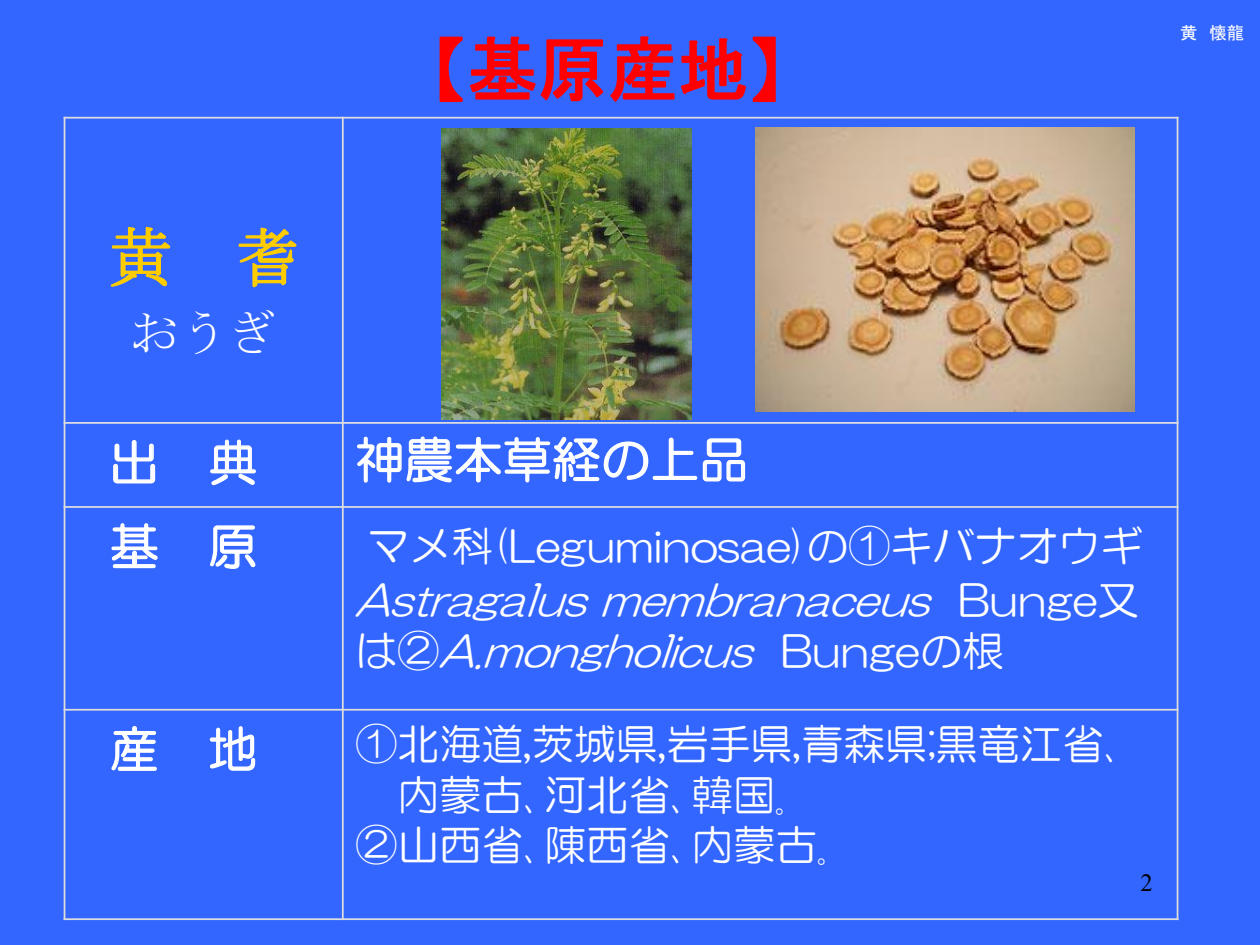
<style>
.page{position:relative;width:1260px;height:945px;background:#36f}
.page>*{position:absolute;margin:0;border:0;box-sizing:border-box;transform-origin:0 0}
.t1{font:70px "MS P Gothic";color:#f00}
.t2{font:63px "MS Mincho";color:#fc0}
.t3{font:49px "HG Maru Gothic MPRO";letter-spacing:.005em;color:#fff}
.t4{font:49px "MS Mincho";color:#fff}
.t5{font:42px/54.8px "HG Maru Gothic MPRO";color:#fff}
.t6{font:italic 42px "HG Maru Gothic MPRO";color:#fff}
.t7{font:24.5px "Times New Roman";color:#000}
.t8{font:17.5px "MS P Gothic";color:#fff}
.s1{font-style:italic}
.s2{font-style:normal}
</style>
<div class="page">
<hr style="left:342px;top:117px;width:2px;height:803px;background:#ddd">
<hr style="left:64px;top:422px;width:1114px;height:2px;background:#ddd">
<hr style="left:64px;top:506px;width:1114px;height:2px;background:#ddd">
<hr style="left:64px;top:709px;width:1114px;height:2px;background:#ddd">
<hr style="left:64px;top:117px;width:1px;height:803px;background:#ddd">
<hr style="left:1177px;top:117px;width:1px;height:803px;background:#ddd">
<hr style="left:64px;top:117px;width:1114px;height:2px;background:#ddd">
<hr style="left:64px;top:918px;width:1114px;height:2px;background:#ddd">
<svg style="left:111px;top:226px;width:59px;height:61px"></svg>
<svg style="left:238px;top:227px;width:58px;height:60px"></svg>
<svg style="left:113px;top:440px;width:43px;height:44px"></svg>
<svg style="left:210px;top:439px;width:46px;height:47px"></svg>
<svg style="left:357px;top:436px;width:389px;height:47px"></svg>
<svg style="left:111px;top:523px;width:47px;height:46px"></svg>
<svg style="left:210px;top:525px;width:46px;height:44px"></svg>
<svg style="left:111px;top:726px;width:46px;height:45px"></svg>
<svg style="left:209px;top:726px;width:47px;height:45px"></svg>
<img style="left:755px;top:127px;width:380px;height:285px">
<img style="left:441px;top:129px;width:251px;height:291px">
<svg style="left:439px;top:36px;width:337px;height:66px"></svg>
<h1 class="t1" style="left:432px;top:34px;width:352px">【基原産地】</h1>
<p class="t8" style="left:1180px;top:24px;width:66px">黄 懐龍</p>
<h2 class="t2" style="left:109px;top:226px;width:191px">黄 耆</h2>
<p class="t4" style="left:130px;top:308px;width:148px">おうぎ</p>
<p class="t3" style="left:110px;top:438px;width:149px">出 典</p>
<p class="t3" style="left:355px;top:435px;width:394px">神農本草経の上品</p>
<p class="t3" style="left:110px;top:522px;width:149px">基 原</p>
<p class="t5" style="left:355px;top:518px;width:788px">マメ科(Leguminosae)の①キバナオウギ<br><span class="s1">Astragalus membranaceus</span> B u n g e 又</p>
<p class="t6" style="left:355px;top:630px;width:650px"><span class="s2">は ②</span> A.mongholicus <span class="s2">B u n g e の根</span></p>
<p class="t3" style="left:110px;top:725px;width:149px">産 地</p>
<p class="t5" style="left:355px;top:717px;width:771px">①北海道,茨城県,岩手県,青森県;黒竜江省､</p>
<p class="t5" style="left:397px;top:767px;width:401px">内蒙古､河北省､韓国｡</p>
<p class="t5" style="left:355px;top:818px;width:485px">②山西省､陳西省､内蒙古｡</p>
<p class="t7" style="left:1141px;top:866px;width:14px">2</p>
</div>
